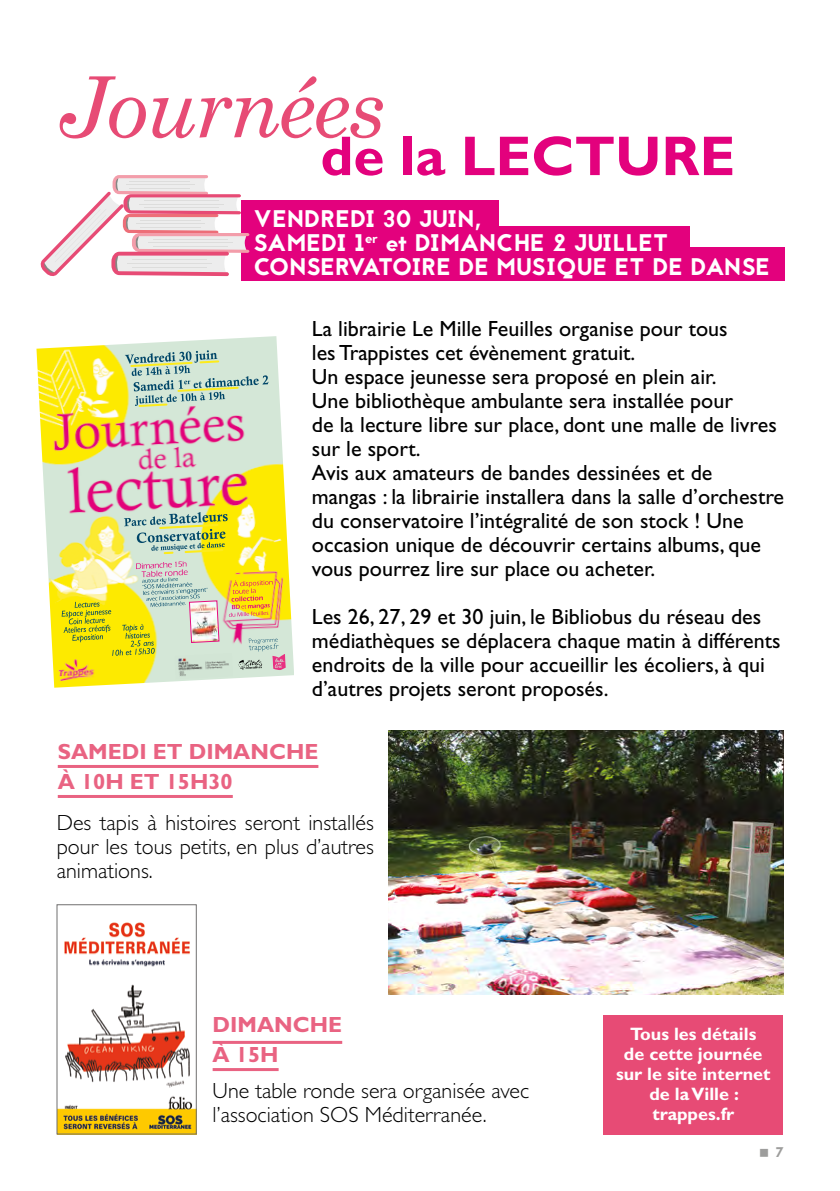
<style>
.page{position:relative;width:840px;height:1191px;background:#fff}
.page>*{position:absolute;margin:0;border:0;box-sizing:border-box;transform-origin:0 0}
.t1{font:italic 84px "Century Schoolbook";letter-spacing:-.03em;color:#e74b75}
.t2{font:700 56.2px "Gill Sans Std";color:#e3017d}
.t3{font:24px/24px "Jaapokki";letter-spacing:.015em;color:#fff}
.t4{font:22px/24px "Gill Sans Std";color:#000}
.t5{font:300 22px/24px "Gill Sans Std";color:#000;text-align:justify}
.t6{font:700 22px/30px "Gill Sans Std";color:#e96382}
.t7{font:700 18px/20px "Gill Sans Std";color:#fff;text-align:center}
.t8{font:14px "Jaapokki";color:#9d9d9c}
</style>
<div class="page">
<div style="left:241px;top:201px;width:257px;height:33px;background:#e3017d"></div>
<div style="left:241px;top:226px;width:448px;height:33px;background:#e3017d"></div>
<div style="left:603px;top:1015px;width:179px;height:119px;background:#e74b75"></div>
<div style="left:241px;top:247px;width:543px;height:34px;background:#e3017d"></div>
<img style="left:388px;top:730px;width:394px;height:265px">
<img style="left:36px;top:336px;width:258px;height:351px">
<img style="left:174px;top:653px;width:59px;height:26px">
<svg style="left:238px;top:638px;width:48px;height:32px;background:#c5c6c2"></svg>
<svg style="left:124px;top:512px;width:104px;height:43px;background:#b8cb92"></svg>
<svg style="left:125px;top:350px;width:143px;height:58px;background:#b9d1be"></svg>
<svg style="left:62px;top:561px;width:157px;height:95px;background:#dfdb7b"></svg>
<svg style="left:229px;top:580px;width:43px;height:37px;background:#f4c429"></svg>
<img style="left:59px;top:922px;width:135px;height:210px">
<hr style="left:212px;top:1041px;width:130px;height:3px;background:#e96382">
<hr style="left:212px;top:1068px;width:66px;height:3px;background:#e96382">
<hr style="left:58px;top:765px;width:260px;height:3px;background:#e96382">
<hr style="left:58px;top:795px;width:175px;height:3px;background:#e96382">
<svg style="left:40px;top:175px;width:209px;height:102px"></svg>
<hr style="left:132px;top:260px;width:75px;height:1px;background:#dddddc">
<hr style="left:127px;top:263px;width:85px;height:1px;background:#dddddc">
<hr style="left:132px;top:267px;width:75px;height:1px;background:#dddddc">
<h1 class="t1" style="left:58px;top:44px;width:329px">Journées</h1>
<h2 class="t2" style="left:320px;top:123px;width:416px">de la LECTURE</h2>
<p class="t3" style="left:253px;top:207px;width:517px">VENDREDI 30 JUIN,<br>SAMEDI 1<sup>er</sup> et DIMANCHE 2 JUILLET<br>CONSERVATOIRE DE MUSIQUE ET DE DANSE</p>
<p class="t4" style="left:312px;top:317px;width:473px">La librairie Le Mille Feuilles organise pour tous<br>les Trappistes cet évènement gratuit.<br>Un espace jeunesse sera proposé en plein air.<br>Une bibliothèque ambulante sera installée pour<br>de la lecture libre sur place, dont une malle de livres sur le sport.<br>Avis aux amateurs de bandes dessinées et de<br>mangas : la librairie installera dans la salle d’orchestre du conservatoire l’intégralité de son stock ! Une occasion unique de découvrir certains albums, que vous pourrez lire sur place ou acheter.</p>
<p class="t4" style="left:312px;top:605px;width:470px">Les 26, 27, 29 et 30 juin, le Bibliobus du réseau des médiathèques se déplacera chaque matin à différents endroits de la ville pour accueillir les écoliers, à qui d’autres projets seront proposés.</p>
<p class="t6" style="left:58px;top:737px;width:262px">SAMEDI ET DIMANCHE<br>À 10H ET 15H30</p>
<p class="t5" style="left:57px;top:810px;width:318px">Des tapis à histoires seront installés pour les tous petits, en plus d’autres animations.</p>
<p class="t6" style="left:212px;top:1010px;width:131px">DIMANCHE<br>À 15H</p>
<p class="t5" style="left:212px;top:1078px;width:318px">Une table ronde sera organisée avec l’association SOS Méditerranée.</p>
<p class="t7" style="left:615px;top:1023px;width:156px">Tous les détails<br>de cette journée sur le site internet de la Ville : trappes.fr</p>
<p class="t8" style="left:775px;top:1142px;width:10px">7</p>
</div>
